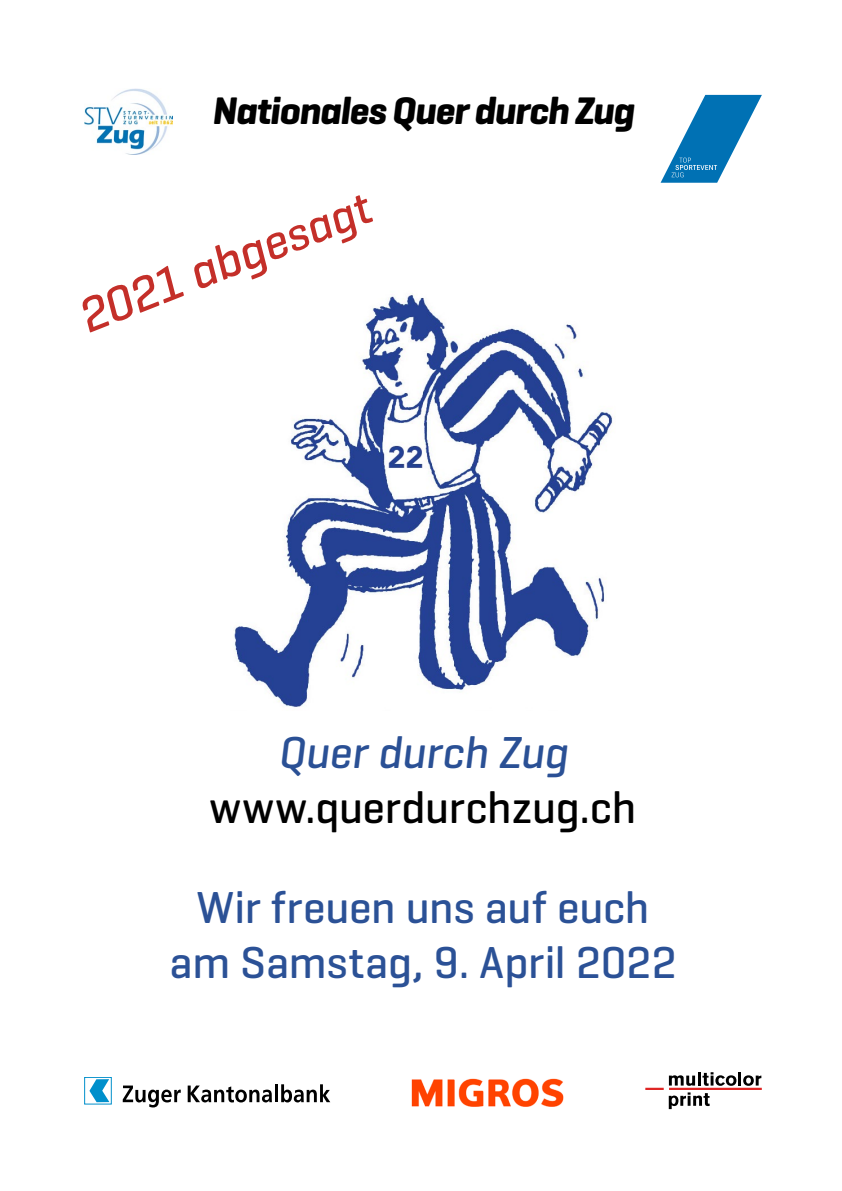
<style>
.page{position:relative;width:842px;height:1191px;background:#fff}
.page>*{position:absolute;margin:0;border:0;box-sizing:border-box;transform-origin:0 0}
.t1{font:italic 500 49.4px "Geogrotesque";color:#c42f29}
.t2{font:italic 500 47.5px "Geogrotesque";color:#c42f29}
.t3{font:500 45.5px/55.3px "Geogrotesque";letter-spacing:-.005em;color:#2b5196;text-align:center}
.t4{font:500 45.5px "Geogrotesque";letter-spacing:-.005em;color:#000}
.t5{font:italic 500 45.5px "Geogrotesque";letter-spacing:-.005em;color:#2a5095}
.t6{font:italic 700 39px "Geogrotesque";letter-spacing:-.025em;color:#000}
</style>
<div class="page">
<svg style="left:660px;top:95px;width:102px;height:88px"></svg>
<img style="left:234px;top:293px;width:379px;height:414px">
<img style="left:84px;top:89px;width:89px;height:65px">
<img style="left:412px;top:1078px;width:152px;height:28px">
<div style="left:84px;top:1077px;width:28px;height:27px;border:1px solid #008fcb"></div>
<svg style="left:89px;top:1079px;width:20px;height:23px"></svg>
<svg style="left:123px;top:1085px;width:58px;height:22px"></svg>
<svg style="left:188px;top:1085px;width:84px;height:17px"></svg>
<hr style="left:275px;top:1084px;width:3px;height:18px;background:#000">
<svg style="left:281px;top:1084px;width:49px;height:18px"></svg>
<hr style="left:669px;top:1087px;width:93px;height:3px;background:#df2625">
<hr style="left:645px;top:1087px;width:19px;height:3px;background:#df2625">
<svg style="left:669px;top:1092px;width:41px;height:17px"></svg>
<svg style="left:669px;top:1072px;width:92px;height:13px"></svg>
<p class="t6" style="left:212px;top:87px;width:424px">Nationales Quer durch Zug</p>
<p class="t2" style="left:274px;top:211px;width:91px;rotate:-22deg">sagt</p>
<p class="t1" style="left:69px;top:289px;width:222px;rotate:-21deg">2021 abge</p>
<p class="t5" style="left:278px;top:724px;width:292px">Quer durch Zug</p>
<p class="t4" style="left:210px;top:779px;width:428px">www.querdurchzug.ch</p>
<p class="t3" style="left:170px;top:879px;width:508px">Wir freuen uns auf euch am Samstag, 9. April 2022</p>
</div>
